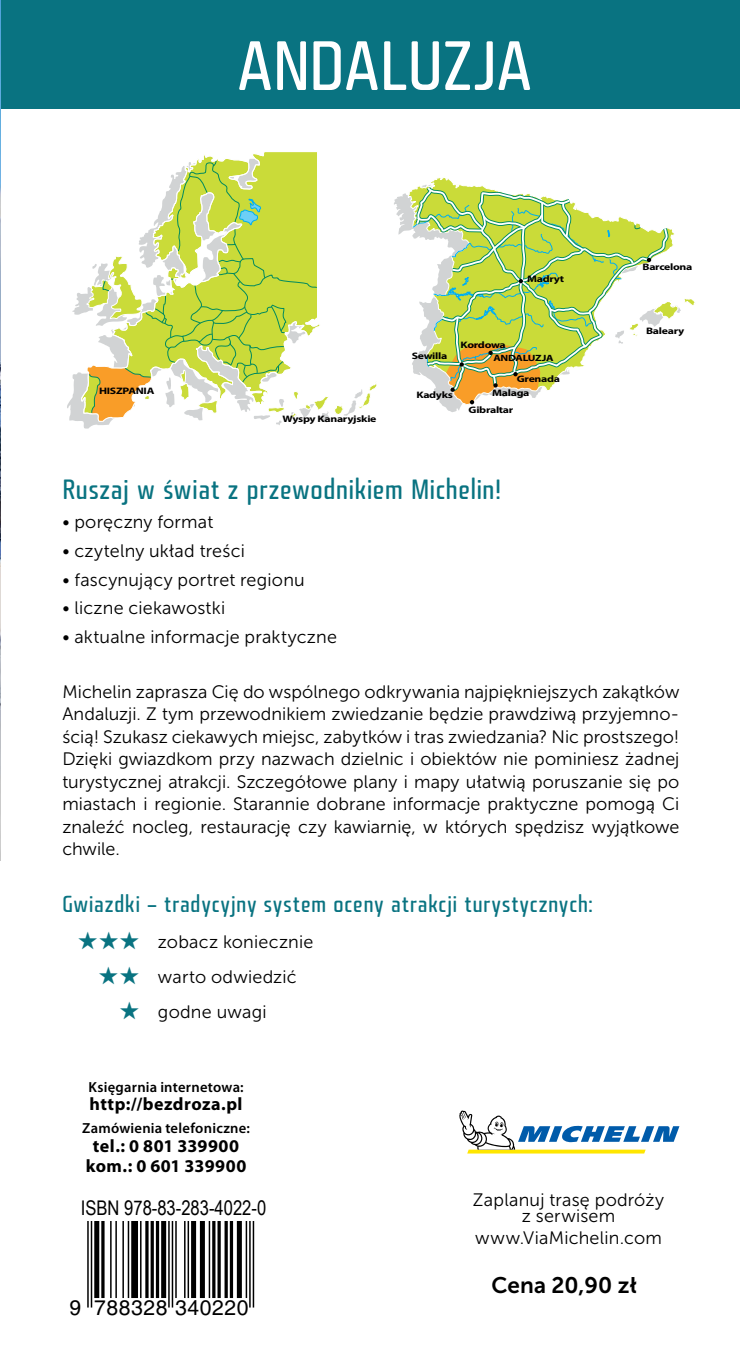
<style>
.page{position:relative;width:740px;height:1372px;background:#fff}
.page>*{position:absolute;margin:0;border:0;box-sizing:border-box;transform-origin:0 0}
.t1{font:67.5px "Fishmonger CR";color:#fff}
.t2{font:27px "Fishmonger CR";letter-spacing:.005em;color:#097381}
.t3{font:22.5px "Fishmonger CR";letter-spacing:.02em;color:#097381}
.t4{font:22.5px "Museo Sans 700";letter-spacing:.005em;color:#000}
.t5{font:21.15px "Helvetica";letter-spacing:.025em;color:#000}
.t6{font:20.25px "Arial Narrow";color:#000}
.t7{font:18px/22.5px "Museo Sans 300";letter-spacing:.01em;color:#000;text-align:justify}
.t8{font:700 18px/19.8px "Myriad Pro";letter-spacing:.025em;color:#000;text-align:center}
.t9{font:15.75px "Courier";color:#000}
.t10{font:600 14.62px "Myriad Pro";letter-spacing:.015em;color:#000}
.t11{font:700 9.45px/14.2px "Myriad Pro";letter-spacing:-.025em;color:#000;scale:1.25 1}
.t12{font:700 9px "Myriad Pro";letter-spacing:-.025em;color:#000;scale:1.25 1}
</style>
<div class="page">
<img style="left:0;top:1px;width:1px;height:859px">
<div style="left:1px;top:0;width:739px;height:108px;background:#097381"></div>
<svg style="left:394px;top:193px;width:68px;height:219px"></svg>
<svg style="left:198px;top:152px;width:119px;height:8px"></svg>
<svg style="left:407px;top:178px;width:45px;height:227px"></svg>
<svg style="left:72px;top:160px;width:305px;height:265px"></svg>
<svg style="left:412px;top:183px;width:283px;height:222px"></svg>
<hr style="left:87px;top:1221px;width:2px;height:86px;background:#000">
<hr style="left:91px;top:1221px;width:1px;height:86px;background:#000">
<div style="left:94px;top:1221px;width:5px;height:76px;background:#000"></div>
<svg style="left:101px;top:1221px;width:4px;height:76px"></svg>
<hr style="left:110px;top:1221px;width:2px;height:76px;background:#000">
<hr style="left:115px;top:1221px;width:2px;height:76px;background:#000">
<hr style="left:122px;top:1221px;width:2px;height:76px;background:#000">
<hr style="left:128px;top:1221px;width:1px;height:76px;background:#000">
<div style="left:131px;top:1221px;width:7px;height:76px;background:#000"></div>
<hr style="left:140px;top:1221px;width:2px;height:76px;background:#000">
<svg style="left:145px;top:1221px;width:4px;height:76px"></svg>
<hr style="left:151px;top:1221px;width:3px;height:76px;background:#000">
<hr style="left:156px;top:1221px;width:3px;height:76px;background:#000">
<div style="left:161px;top:1221px;width:5px;height:76px;background:#000"></div>
<hr style="left:168px;top:1221px;width:2px;height:86px;background:#000">
<hr style="left:172px;top:1221px;width:1px;height:86px;background:#000">
<hr style="left:175px;top:1221px;width:2px;height:76px;background:#000">
<hr style="left:184px;top:1221px;width:2px;height:76px;background:#000">
<hr style="left:188px;top:1221px;width:1px;height:76px;background:#000">
<div style="left:191px;top:1221px;width:5px;height:76px;background:#000"></div>
<div style="left:200px;top:1221px;width:5px;height:76px;background:#000"></div>
<hr style="left:209px;top:1221px;width:1px;height:76px;background:#000">
<hr style="left:212px;top:1221px;width:3px;height:76px;background:#000">
<svg style="left:217px;top:1221px;width:4px;height:76px"></svg>
<svg style="left:224px;top:1221px;width:4px;height:76px"></svg>
<hr style="left:230px;top:1221px;width:3px;height:76px;background:#000">
<div style="left:237px;top:1221px;width:5px;height:76px;background:#000"></div>
<hr style="left:246px;top:1221px;width:1px;height:76px;background:#000">
<hr style="left:249px;top:1221px;width:2px;height:86px;background:#000">
<hr style="left:253px;top:1221px;width:1px;height:86px;background:#000">
<svg style="left:459px;top:1110px;width:220px;height:43px"></svg>
<p class="t11" style="left:99px;top:383px;width:46px">HISZPANIA</p>
<h1 class="t1" style="left:237px;top:21px;width:297px">ANDALUZJA</h1>
<p class="t11" style="left:282px;top:411px;width:77px">Wyspy Kanaryjskie</p>
<p class="t11" style="left:527px;top:272px;width:31px">Madryt</p>
<p class="t11" style="left:412px;top:349px;width:30px">Sewilla</p>
<p class="t11" style="left:416px;top:387px;width:31px">Kadyks</p>
<p class="t11" style="left:461px;top:338px;width:38px">Kordowa</p>
<p class="t11" style="left:492px;top:371px;width:56px;text-indent:25px">Grenada<br>Malaga</p>
<p class="t11" style="left:469px;top:402px;width:37px">Gibraltar</p>
<p class="t12" style="left:493px;top:352px;width:50px">ANDALUZJA</p>
<p class="t11" style="left:642px;top:259px;width:41px">Barcelona</p>
<p class="t11" style="left:646px;top:323px;width:32px">Baleary</p>
<h2 class="t2" style="left:62px;top:471px;width:441px">Ruszaj w świat z przewodnikiem Michelin!</h2>
<p class="t7" style="left:62px;top:510px;width:152px">• poręczny format</p>
<p class="t7" style="left:62px;top:539px;width:184px">• czytelny układ treści</p>
<p class="t7" style="left:62px;top:568px;width:244px">• fascynujący portret regionu</p>
<p class="t7" style="left:62px;top:597px;width:164px">• liczne ciekawostki</p>
<p class="t7" style="left:62px;top:626px;width:276px">• aktualne informacje praktyczne</p>
<p class="t7" style="left:62px;top:680px;width:618px">Michelin zaprasza Cię do wspólnego odkrywania najpiękniejszych zakątków Andaluzji. Z tym przewodnikiem zwiedzanie będzie prawdziwą przyjemno&shy;ścią! Szukasz ciekawych miejsc, zabytków i tras zwiedzania? Nic prostszego!<br>Dzięki gwiazdkom przy nazwach dzielnic i obiektów nie pominiesz żadnej turystycznej atrakcji. Szczegółowe plany i mapy ułatwią poruszanie się po miastach i regionie. Starannie dobrane informacje praktyczne pomogą Ci znaleźć nocleg, restaurację czy kawiarnię, w których spędzisz wyjątkowe chwile.</p>
<p class="t3" style="left:62px;top:889px;width:532px">Gwiazdki – tradycyjny system oceny atrakcji turystycznych:</p>
<p class="t7" style="left:158px;top:923px;width:157px;line-height:35.3px;text-align:left">zobacz koniecznie warto odwiedzić godne uwagi</p>
<p class="t10" style="left:88px;top:1077px;width:157px">Księgarnia internetowa:</p>
<p class="t10" style="left:82px;top:1118px;width:169px">Zamówienia telefoniczne:</p>
<p class="t8" style="left:86px;top:1135px;width:162px">tel.: 0 801 339900 kom.: 0 601 339900</p>
<p class="t8" style="left:89px;top:1093px;width:155px">http://bezdroza.pl</p>
<p class="t9" style="left:66px;top:1160px;width:161px">ISBN 978-83-283-4022-0</p>
<p class="t6" style="left:81px;top:1192px;width:187px">ISBN 978-83-283-4022-0</p>
<p class="t5" style="left:69px;top:1294px;width:180px">9 788328 340220</p>
<p class="t7" style="left:473px;top:1191px;width:193px;line-height:15.8px;text-align:center">Zaplanuj trasę podróży z serwisem</p>
<p class="t7" style="left:475px;top:1226px;width:188px">www.ViaMichelin.com</p>
<p class="t4" style="left:491px;top:1272px;width:147px">Cena 20,90 zł</p>
</div>
